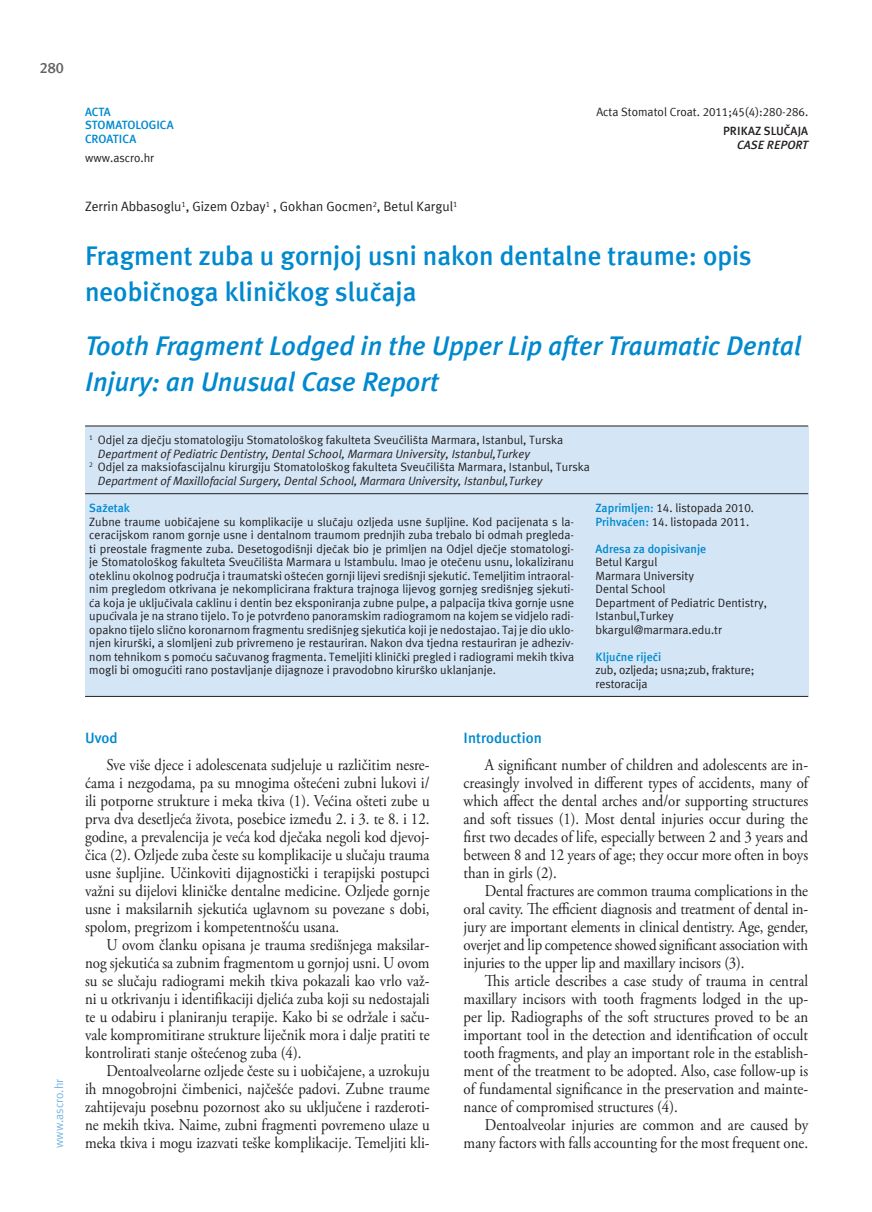
<style>
.page{position:relative;width:872px;height:1212px;background:#fff}
.page>*{position:absolute;margin:0;border:0;box-sizing:border-box;transform-origin:0 0}
.t1{font:italic 700 27px/36px "Meta ASC";color:#0089cf}
.t2{font:700 27px/36px "Meta ASC";color:#0089cf}
.t3{font:16.5px/18px "Adobe Garamond Pro";color:#231f20;text-align:justify;scale:.9 1}
.t4{font:700 15px "Meta ASC";color:#0089cf}
.t5{font:700 15px "Meta ASC";color:#636366}
.t6{font:13.5px "Meta ASC";color:#231f20}
.t7{font:12px/13.5px "Meta ASC";color:#231f20}
.t8{font:italic 12px "Meta ASC";color:#231f20}
.t9{font:700 12px/13.5px "Meta ASC";color:#0089cf}
.t10{font:700 12px "Meta ASC";color:#231f20}
.t11{font:12px "Meta ASC";color:#77b6e4}
.t12{font:italic 700 12px "Meta ASC";letter-spacing:.01em;color:#231f20}
.s1{font-weight:700;color:#0089cf}
</style>
<div class="page">
<div style="left:85px;top:426px;width:723px;height:270px;background:#d4e6f6"></div>
<hr style="left:85px;top:426px;width:723px;height:1px;background:#231f20">
<hr style="left:85px;top:493px;width:723px;height:1px;background:#231f20">
<hr style="left:85px;top:696px;width:723px;height:1px;background:#231f20">
<p class="t5" style="left:40px;top:59px;width:26px">280</p>
<p class="t11" style="left:52px;top:1148px;width:71px;rotate:-90deg">www.ascro.hr</p>
<p class="t9" style="left:85px;top:105px;width:90px">ACTA<br>STOMATOLOGICA<br>CROATICA</p>
<p class="t7" style="left:85px;top:151px;width:71px">www.ascro.hr</p>
<p class="t7" style="left:596px;top:105px;width:213px">Acta Stomatol Croat. 2011;45(4):280-286.</p>
<p class="t10" style="left:723px;top:124px;width:87px">PRIKAZ SLUČAJA</p>
<p class="t12" style="left:737px;top:138px;width:73px">CASE REPORT</p>
<p class="t6" style="left:85px;top:199px;width:374px">Zerrin Abbasoglu<sup>1</sup>, Gizem Ozbay<sup>1</sup> , Gokhan Gocmen<sup>2</sup>, Betul Kargul<sup>1</sup></p>
<h1 class="t2" style="left:85px;top:238px;width:668px">Fragment zuba u gornjoj usni nakon dentalne traume: opis neobičnoga kliničkog slučaja</h1>
<h1 class="t1" style="left:85px;top:328px;width:718px">Tooth Fragment Lodged in the Upper Lip after Traumatic Dental<br>Injury: an Unusual Case Report</h1>
<p class="t7" style="left:89px;top:433px;width:475px"><sup>1</sup> Odjel za dječju stomatologiju Stomatološkog fakulteta Sveučilišta Marmara, Istanbul, Turska</p>
<p class="t8" style="left:98px;top:447px;width:433px">Department of Pediatric Dentistry, Dental School, Marmara University, Istanbul,Turkey</p>
<p class="t7" style="left:89px;top:460px;width:502px"><sup>2</sup> Odjel za maksiofascijalnu kirurgiju Stomatološkog fakulteta Sveučilišta Marmara, Istanbul, Turska</p>
<p class="t8" style="left:98px;top:474px;width:446px">Department of Maxillofacial Surgery, Dental School, Marmara University, Istanbul,Turkey</p>
<p class="t9" style="left:89px;top:501px;width:42px">Sažetak</p>
<p class="t7" style="left:89px;top:514px;width:486px;text-align:justify">Zubne traume uobičajene su komplikacije u slučaju ozljeda usne šupljine. Kod pacijenata s la&shy;ceracijskom ranom gornje usne i dentalnom traumom prednjih zuba trebalo bi odmah pregleda&shy;ti preostale fragmente zuba. Desetogodišnji dječak bio je primljen na Odjel dječje stomatologi&shy;je Stomatološkog fakulteta Sveučilišta Marmara u Istambulu. Imao je otečenu usnu, lokaliziranu oteklinu okolnog područja i traumatski oštećen gornji lijevi središnji sjekutić. Temeljitim intraoral&shy;nim pregledom otkrivana je nekomplicirana fraktura trajnoga lijevog gornjeg središnjeg sjekuti&shy;ća koja je uključivala caklinu i dentin bez eksponiranja zubne pulpe, a palpacija tkiva gornje usne upućivala je na strano tijelo. To je potvrđeno panoramskim radiogramom na kojem se vidjelo radi&shy;opakno tijelo slično koronarnom fragmentu središnjeg sjekutića koji je nedostajao. Taj je dio uklo&shy;njen kirurški, a slomljeni zub privremeno je restauriran. Nakon dva tjedna restauriran je adheziv&shy;nom tehnikom s pomoću sačuvanog fragmenta. Temeljiti klinički pregled i radiogrami mekih tkiva mogli bi omogućiti rano postavljanje dijagnoze i pravodobno kirurško uklanjanje.</p>
<p class="t7" style="left:595px;top:501px;width:160px"><span class="s1">Zaprimljen:</span> 14. listopada 2010.<br><span class="s1">Prihvaćen:</span> 14. listopada 2011.</p>
<p class="t9" style="left:595px;top:541px;width:112px">Adresa za dopisivanje</p>
<p class="t7" style="left:595px;top:555px;width:173px">Betul Kargul<br>Marmara University<br>Dental School<br>Department of Pediatric Dentistry,<br>Istanbul,Turkey bkargul@marmara.edu.tr</p>
<p class="t9" style="left:595px;top:649px;width:67px">Ključne riječi</p>
<p class="t7" style="left:595px;top:663px;width:160px">zub, ozljeda; usna;zub, frakture; restoracija</p>
<p class="t4" style="left:85px;top:729px;width:34px">Uvod</p>
<p class="t3" style="left:85px;top:756px;width:384px;text-indent:21px">Sve više djece i adolescenata sudjeluje u različitim nesre&shy;ćama i nezgodama, pa su mnogima oštećeni zubni lukovi i/ ili potporne strukture i meka tkiva (1). Većina ošteti zube u prva dva desetljeća života, posebice između 2. i 3. te 8. i 12. godine, a prevalencija je veća kod dječaka negoli kod djevoj&shy;čica (2). Ozljede zuba česte su komplikacije u slučaju trauma usne šupljine. Učinkoviti dijagnostički i terapijski postupci važni su dijelovi kliničke dentalne medicine. Ozljede gornje usne i maksilarnih sjekutića uglavnom su povezane s dobi, spolom, pregrizom i kompetentnošću usana.</p>
<p class="t3" style="left:85px;top:936px;width:384px;text-indent:21px">U ovom članku opisana je trauma središnjega maksilar&shy;nog sjekutića sa zubnim fragmentom u gornjoj usni. U ovom su se slučaju radiogrami mekih tkiva pokazali kao vrlo važ&shy;ni u otkrivanju i identifikaciji djelića zuba koji su nedostajali te u odabiru i planiranju terapije. Kako bi se održale i saču&shy;vale kompromitirane strukture liječnik mora i dalje pratiti te kontrolirati stanje oštećenog zuba (4).</p>
<p class="t3" style="left:85px;top:1062px;width:384px;text-indent:21px">Dentoalveolarne ozljede česte su i uobičajene, a uzrokuju ih mnogobrojni čimbenici, najčešće padovi. Zubne traume zahtijevaju posebnu pozornost ako su uključene i razderoti&shy;ne mekih tkiva. Naime, zubni fragmenti povremeno ulaze u meka tkiva i mogu izazvati teške komplikacije. Temeljiti kli-</p>
<p class="t4" style="left:463px;top:729px;width:80px">Introduction</p>
<p class="t3" style="left:463px;top:756px;width:384px;text-indent:21px">A significant number of children and adolescents are in&shy;creasingly involved in different types of accidents, many of which affect the dental arches and/or supporting structures and soft tissues (1). Most dental injuries occur during the first two decades of life, especially between 2 and 3 years and between 8 and 12 years of age; they occur more often in boys than in girls (2).</p>
<p class="t3" style="left:463px;top:882px;width:384px;text-indent:21px">Dental fractures are common trauma complications in the oral cavity. The efficient diagnosis and treatment of dental in&shy;jury are important elements in clinical dentistry. Age, gender, overjet and lip competence showed significant association with injuries to the upper lip and maxillary incisors (3).</p>
<p class="t3" style="left:463px;top:972px;width:384px;text-indent:21px">This article describes a case study of trauma in central maxillary incisors with tooth fragments lodged in the up&shy;per lip. Radiographs of the soft structures proved to be an important tool in the detection and identification of occult tooth fragments, and play an important role in the establish&shy;ment of the treatment to be adopted. Also, case follow-up is of fundamental significance in the preservation and mainte&shy;nance of compromised structures (4).</p>
<p class="t3" style="left:463px;top:1116px;width:384px;text-align:right">Dentoalveolar injuries are common and are caused by many factors with falls accounting for the most frequent one.</p>
</div>
